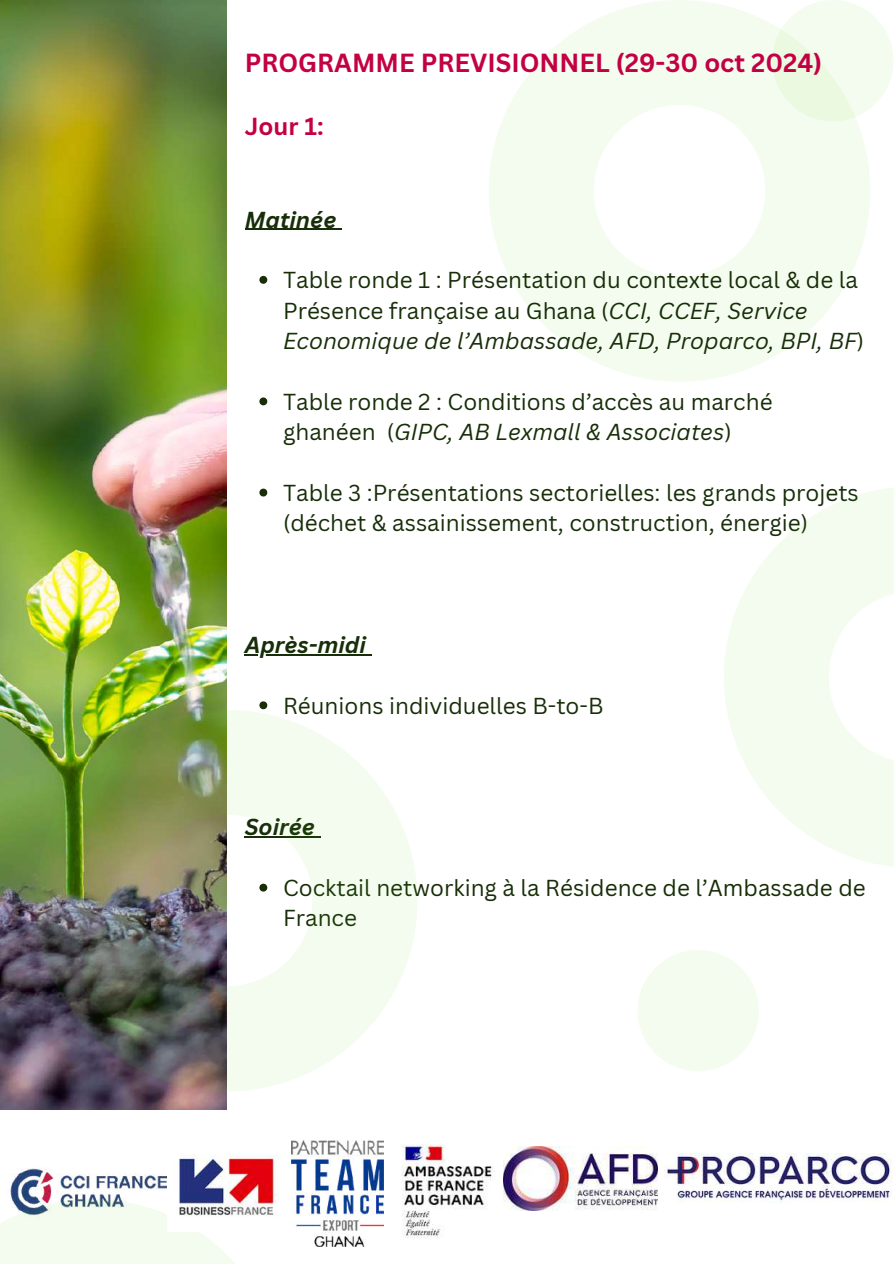
<style>
.page{position:relative;width:894px;height:1264px;background:#fff}
.page>*{position:absolute;margin:0;border:0;box-sizing:border-box;transform-origin:0 0}
.t1{font:700 25.5px "Canva Sans";color:#c40044}
.t2{font:700 24px "Canva Sans";color:#c40044}
.t3{font:22.5px/30.3px "Canva Sans";color:#172e08}
.t4{font:italic 700 22.5px "Canva Sans";color:#172e08}
.s1{font-style:italic}
</style>
<div class="page">
<div style="left:772px;top:0;width:121px;height:121px;background:#f4fcef;border-radius:50%"></div>
<svg style="left:489px;top:0;width:381px;height:382px;fill:#f4fcef"></svg>
<img style="left:0;top:0;width:226px;height:1110px">
<hr style="left:245px;top:229px;width:91px;height:1px;background:#172e08">
<svg style="left:259px;top:276px;width:8px;height:8px"></svg>
<svg style="left:259px;top:397px;width:8px;height:8px"></svg>
<svg style="left:259px;top:488px;width:8px;height:8px"></svg>
<hr style="left:245px;top:654px;width:121px;height:1px;background:#172e08">
<svg style="left:259px;top:701px;width:8px;height:8px"></svg>
<img style="left:36px;top:709px;width:381px;height:382px">
<div style="left:723px;top:486px;width:170px;height:382px;background:linear-gradient(to right,#f9fdf6,#f7fdf3)"></div>
<div style="left:637px;top:949px;width:121px;height:122px;background:#f4fcef;border-radius:50%"></div>
<img style="left:84px;top:909px;width:121px;height:122px;border-radius:50%">
<img style="left:10px;top:1168px;width:157px;height:31px">
<img style="left:291px;top:1140px;width:92px;height:106px">
<svg style="left:0;top:1199px;width:234px;height:64px;fill:#f4fcef"></svg>
<img style="left:401px;top:1144px;width:94px;height:94px">
<img style="left:503px;top:1146px;width:154px;height:64px">
<img style="left:167px;top:1154px;width:112px;height:76px">
<img style="left:664px;top:1153px;width:227px;height:49px">
<p class="t1" style="left:245px;top:45px;width:579px">PROGRAMME PREVISIONNEL (29-30 oct 2024)</p>
<p class="t2" style="left:245px;top:110px;width:80px">Jour 1:</p>
<p class="t4" style="left:245px;top:203px;width:93px">Matinée</p>
<p class="t3" style="left:283px;top:264px;width:582px">Table ronde 1 : Présentation du contexte local &amp; de la<br>Présence française au Ghana (<span class="s1">CCI, CCEF, Service<br>Economique de l’Ambassade, AFD, Proparco, BPI, BF</span>)</p>
<p class="t3" style="left:283px;top:386px;width:491px">Table ronde 2 : Conditions d’accès au marché ghanéen (<span class="s1">GIPC, AB Lexmall &amp; Associates</span>)</p>
<p class="t3" style="left:283px;top:477px;width:577px">Table 3 :Présentations sectorielles: les grands projets (déchet &amp; assainissement, construction, énergie)</p>
<p class="t4" style="left:245px;top:629px;width:123px">Après-midi</p>
<p class="t3" style="left:283px;top:690px;width:322px">Réunions individuelles B-to-B</p>
<p class="t4" style="left:245px;top:811px;width:72px">Soirée</p>
<p class="t3" style="left:283px;top:872px;width:584px">Cocktail networking à la Résidence de l’Ambassade de<br>France</p>
</div>
